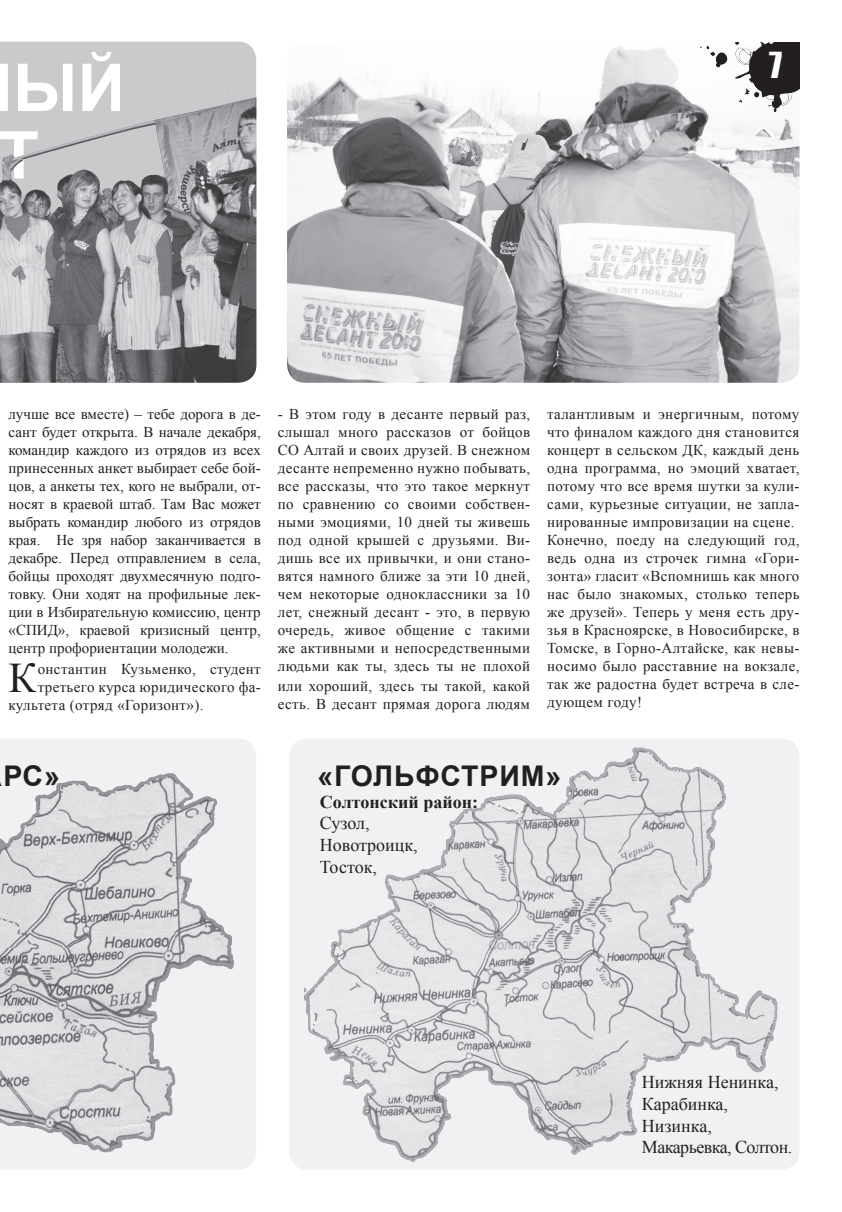
<style>
.page{position:relative;width:842px;height:1212px;background:#fff}
.page>*{position:absolute;margin:0;border:0;box-sizing:border-box;transform-origin:0 0}
.t1{font:700 66px/67.5px "Arial";color:#fff}
.t2{font:42.15px "Times New Roman";color:#231f20}
.t3{font:33px "Impact";color:#fff}
.t4{font:700 28.5px "Arial";letter-spacing:.03em;color:#231f20}
.t5{font:18px/21.6px "Times New Roman";color:#231f20}
.t6{font:700 18px "Times New Roman";color:#231f20}
.t7{font:15px/18px "Times New Roman";letter-spacing:.025em;color:#231f20;text-align:justify}
</style>
<div class="page">
<img style="left:287px;top:46px;width:512px;height:337px">
<div style="left:0;top:739px;width:256px;height:430px;background:#f0f1f2"></div>
<div style="left:289px;top:738px;width:510px;height:431px;background:#f0f1f2;border-radius:18px"></div>
<img style="left:305px;top:747px;width:484px;height:422px">
<img style="left:0;top:753px;width:238px;height:416px">
<img style="left:701px;top:43px;width:98px;height:69px">
<div style="left:0;top:42px;width:256px;height:37px;background:#c9cacc"></div>
<img style="left:0;top:79px;width:256px;height:304px">
<h1 class="t1" style="left:-1px;top:56px;width:128px">ЫЙ<br>Т</h1>
<h3 class="t3" style="left:769px;top:40px;width:14px">7</h3>
<p class="t7" style="left:9px;top:405px;width:254px">лучше все вместе) – тебе дорога в де&shy;сант будет открыта. В начале декабря, командир каждого из отрядов из всех принесенных анкет выбирает себе бой&shy;цов, а анкеты тех, кого не выбрали, от&shy;носят в краевой штаб. Там Вас может выбрать командир любого из отрядов края. Не зря набор заканчивается в декабре. Перед отправлением в села, бойцы проходят двухмесячную подго&shy;товку. Они ходят на профильные лек&shy;ции в Избирательную комиссию, центр «СПИД», краевой кризисный центр, центр профориентации молодежи.</p>
<h2 class="t2" style="left:9px;top:649px;width:30px">К</h2>
<p class="t7" style="left:38px;top:660px;width:225px">онстантин Кузьменко, студент</p>
<p class="t7" style="left:38px;top:678px;width:225px">третьего курса юридического фа-</p>
<p class="t7" style="left:9px;top:696px;width:197px">культета (отряд «Горизонт»).</p>
<p class="t7" style="left:278px;top:405px;width:254px">- В этом году в десанте первый раз, слышал много рассказов от бойцов СО Алтай и своих друзей. В снежном десанте непременно нужно побывать, все рассказы, что это такое меркнут по сравнению со своими собствен&shy;ными эмоциями, 10 дней ты живешь под одной крышей с друзьями. Ви&shy;дишь все их привычки, и они стано&shy;вятся намного ближе за эти 10 дней, чем некоторые одноклассники за 10 лет, снежный десант - это, в первую очередь, живое общение с такими же активными и непосредственными людьми как ты, здесь ты не плохой</p>
<p class="t7" style="left:278px;top:676px;width:254px">или хороший, здесь ты такой, какой есть. В десант прямая дорога людям</p>
<p class="t7" style="left:547px;top:405px;width:254px;text-align:left">талантливым и энергичным, потому что финалом каждого дня становится концерт в сельском ДК, каждый день одна программа, но эмоций хватает, потому что все время шутки за кули&shy;сами, курьезные ситуации, не запла&shy;нированные импровизации на сцене.<br>Конечно, поеду на следующий год, ведь одна из строчек гимна «Гори&shy;зонта» гласит «Вспомнишь как много нас было знакомых, столько теперь же друзей». Теперь у меня есть дру&shy;зья в Красноярске, в Новосибирске, в Томске, в Горно-Алтайске, как невы&shy;носимо было расставние на вокзале, так же радостна будет встреча в сле&shy;дующем году!</p>
<h3 class="t4" style="left:3px;top:757px;width:58px">РС»</h3>
<h3 class="t4" style="left:317px;top:757px;width:245px">«ГОЛЬФСТРИМ»</h3>
<p class="t6" style="left:320px;top:789px;width:160px">Солтонский район:</p>
<p class="t5" style="left:320px;top:812px;width:99px">Сузол,<br>Новотроицк,<br>Тосток,</p>
<p class="t5" style="left:642px;top:1071px;width:152px">Нижняя Ненинка,<br>Карабинка,<br>Низинка,<br>Макарьевка, Солтон.</p>
</div>
